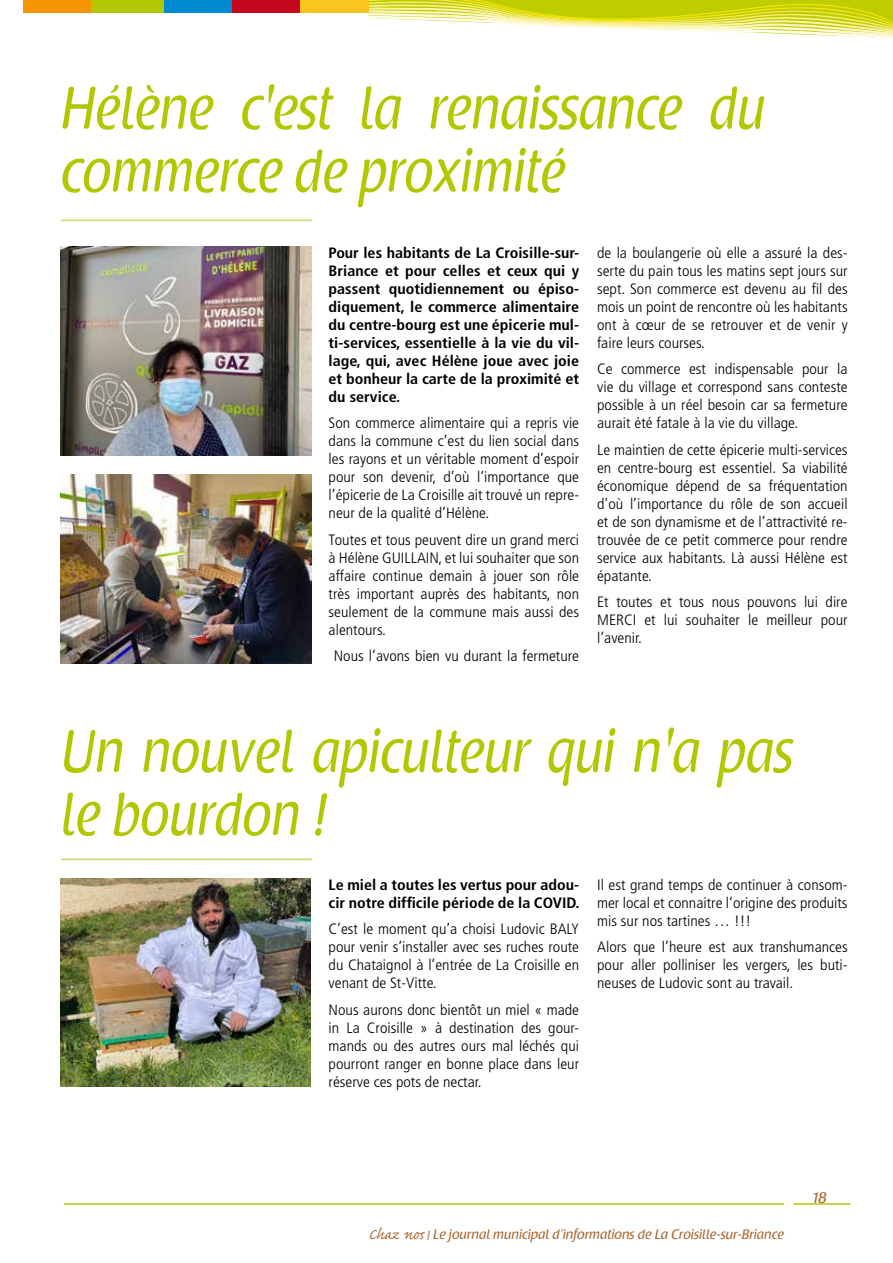
<style>
.page{position:relative;width:893px;height:1263px;background:#fff}
.page>*{position:absolute;margin:0;border:0;box-sizing:border-box;transform-origin:0 0}
.t1{font:60px/63px "Raspoutine Classic";color:#b1c800;scale:.86 1}
.t2{font:300 condensed 15px/18px "Frutiger LT Std";color:#000;text-align:justify;scale:1.07 1}
.t3{font:700 condensed 15px/18px "Frutiger LT Std";color:#000;text-align:justify;scale:1.07 1}
.t4{font:15px "Raspoutine Classic";color:#aa652e}
.t5{font:13.5px "Raspoutine Classic";color:#aa652e}
.s1{font-family:"Caflisch Script Pro";font-size:19.5px}
.s2{font-family:"Raspoutine";font-weight:500;color:#cb9e76}
</style>
<div class="page">
<hr style="left:64px;top:1203px;width:720px;height:2px;background:#b1c800">
<hr style="left:793px;top:1203px;width:57px;height:2px;background:#b1c800">
<svg style="left:368px;top:0;width:525px;height:39px"></svg>
<div style="left:24px;top:0;width:68px;height:13px;background:#f39400"></div>
<div style="left:92px;top:0;width:72px;height:13px;background:#b1c800"></div>
<div style="left:164px;top:0;width:68px;height:13px;background:#008bd0"></div>
<div style="left:232px;top:0;width:68px;height:13px;background:#c4071c"></div>
<div style="left:300px;top:0;width:68px;height:13px;background:#fcc51d"></div>
<img style="left:61px;top:247px;width:251px;height:208px">
<img style="left:61px;top:474px;width:251px;height:189px">
<img style="left:61px;top:878px;width:250px;height:209px">
<hr style="left:61px;top:220px;width:251px;height:1px;background:#cbd869">
<hr style="left:61px;top:859px;width:251px;height:1px;background:#cbd869">
<h1 class="t1" style="left:61px;top:78px;width:821px">Hélène c'est la renaissance du commerce de proximité</h1>
<p class="t3" style="left:329px;top:244px;width:236px">Pour les habitants de La Croisille-sur-Briance et pour celles et ceux qui y passent quotidiennement ou épiso&shy;diquement, le commerce alimentaire du centre-bourg est une épicerie mul&shy;ti-services, essentielle à la vie du vil&shy;lage, qui, avec Hélène joue avec joie et bonheur la carte de la proximité et du service.</p>
<p class="t2" style="left:329px;top:414px;width:236px">Son commerce alimentaire qui a repris vie dans la commune c’est du lien social dans les rayons et un véritable moment d’espoir pour son devenir, d’où l’importance que l’épicerie de La Croisille ait trouvé un repre&shy;neur de la qualité d’Hélène.</p>
<p class="t2" style="left:329px;top:531px;width:236px">Toutes et tous peuvent dire un grand merci à Hélène GUILLAIN, et lui souhaiter que son affaire continue demain à jouer son rôle très important auprès des habitants, non seulement de la commune mais aussi des alentours.</p>
<p class="t2" style="left:334px;top:647px;width:231px">Nous l’avons bien vu durant la fermeture</p>
<p class="t2" style="left:597px;top:244px;width:236px">de la boulangerie où elle a assuré la des&shy;serte du pain tous les matins sept jours sur sept. Son commerce est devenu au fil des mois un point de rencontre où les habitants ont à cœur de se retrouver et de venir y faire leurs courses.</p>
<p class="t2" style="left:597px;top:360px;width:236px">Ce commerce est indispensable pour la vie du village et correspond sans conteste possible à un réel besoin car sa fermeture aurait été fatale à la vie du village.</p>
<p class="t2" style="left:597px;top:441px;width:236px">Le maintien de cette épicerie multi-services en centre-bourg est essentiel. Sa viabilité économique dépend de sa fréquentation d'où l’importance du rôle de son accueil et de son dynamisme et de l’attractivité re&shy;trouvée de ce petit commerce pour rendre service aux habitants. Là aussi Hélène est épatante.</p>
<p class="t2" style="left:597px;top:593px;width:236px">Et toutes et tous nous pouvons lui dire MERCI et lui souhaiter le meilleur pour l’avenir.</p>
<h1 class="t1" style="left:61px;top:721px;width:853px">Un nouvel apiculteur qui n'a pas le bourdon !</h1>
<p class="t3" style="left:329px;top:875px;width:236px">Le miel a toutes les vertus pour adou&shy;cir notre difficile période de la COVID.</p>
<p class="t2" style="left:329px;top:920px;width:236px">C’est le moment qu’a choisi Ludovic BALY pour venir s’installer avec ses ruches route du Chataignol à l’entrée de La Croisille en venant de St-Vitte.</p>
<p class="t2" style="left:329px;top:1001px;width:236px">Nous aurons donc bientôt un miel « made in La Croisille » à destination des gour&shy;mands ou des autres ours mal léchés qui pourront ranger en bonne place dans leur réserve ces pots de nectar.</p>
<p class="t2" style="left:597px;top:876px;width:236px">Il est grand temps de continuer à consom&shy;mer local et connaitre l’origine des produits mis sur nos tartines … !!!</p>
<p class="t2" style="left:597px;top:938px;width:236px">Alors que l’heure est aux transhumances pour aller polliniser les vergers, les buti&shy;neuses de Ludovic sont au travail.</p>
<p class="t4" style="left:812px;top:1189px;width:16px">18</p>
<p class="t5" style="left:369px;top:1226px;width:417px"><span class="s1">Chaz nos</span> <span class="s2">I</span> Le journal municipal d’informations de La Croisille-sur-Briance</p>
</div>
